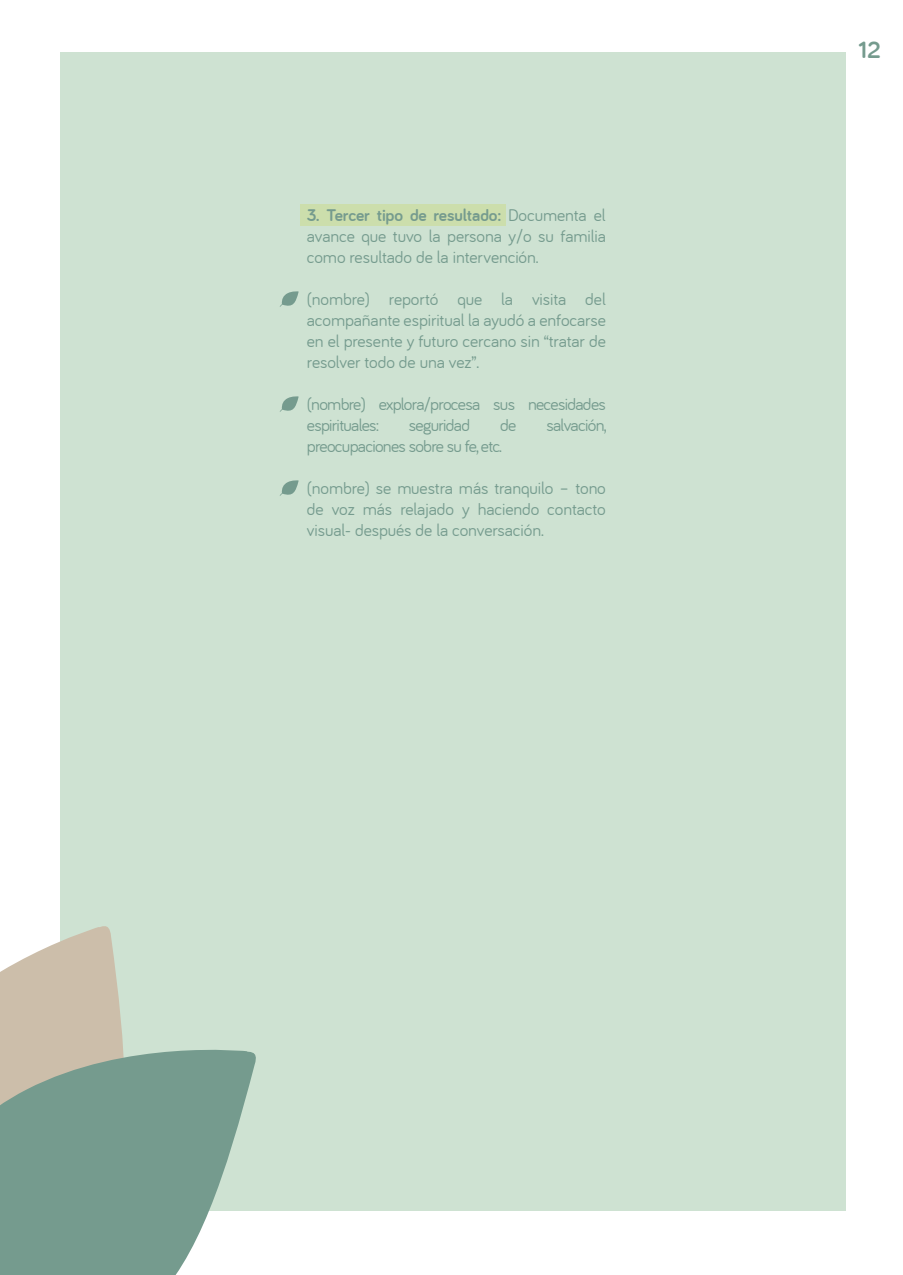
<style>
.page{position:relative;width:903px;height:1275px;background:#fff}
.page>*{position:absolute;margin:0;border:0;box-sizing:border-box;transform-origin:0 0}
.t1{font:700 24.5px "Bariol";color:#759b8e}
.t2{font:17.5px/21px "Bariol";letter-spacing:-.005em;color:#759b8e;text-align:justify}
.t3{font:17.5px/21px "Bariol";letter-spacing:-.04em;color:#759b8e}
.s1{font-weight:700}
</style>
<div class="page">
<div style="left:60px;top:52px;width:786px;height:1159px;background:#cee2d2"></div>
<svg style="left:0;top:926px;width:123px;height:112px;fill:#ccbeaa"></svg>
<svg style="left:279px;top:291px;width:20px;height:16px"></svg>
<svg style="left:279px;top:396px;width:20px;height:16px"></svg>
<svg style="left:279px;top:480px;width:20px;height:16px"></svg>
<svg style="left:0;top:1038px;width:256px;height:237px;background:#8caa9d"></svg>
<div style="left:300px;top:205px;width:205px;height:21px;background:#ccdeac"></div>
<p class="t2" style="left:307px;top:204px;width:300px"><span class="s1">3. Tercer tipo de resultado:</span> Documenta el avance que tuvo la persona y/o su familia como resultado de la intervención.</p>
<p class="t2" style="left:307px;top:288px;width:300px">(nombre) reportó que la visita del acompañante espiritual la ayudó a enfocarse en el presente y futuro cercano sin “tratar de resolver todo de una vez”.</p>
<p class="t3" style="left:307px;top:393px;width:300px">(nombre) explora/procesa sus necesidades espirituales:</p>
<p class="t3" style="left:409px;top:414px;width:63px">seguridad</p>
<p class="t2" style="left:500px;top:414px;width:18px">de</p>
<p class="t3" style="left:546px;top:414px;width:62px">salvación,</p>
<p class="t3" style="left:307px;top:435px;width:197px">preocupaciones sobre su fe, etc.</p>
<p class="t2" style="left:307px;top:477px;width:300px">(nombre) se muestra más tranquilo – tono de voz más relajado y haciendo contacto visual- después de la conversación.</p>
<h1 class="t1" style="left:858px;top:36px;width:24px">12</h1>
</div>
